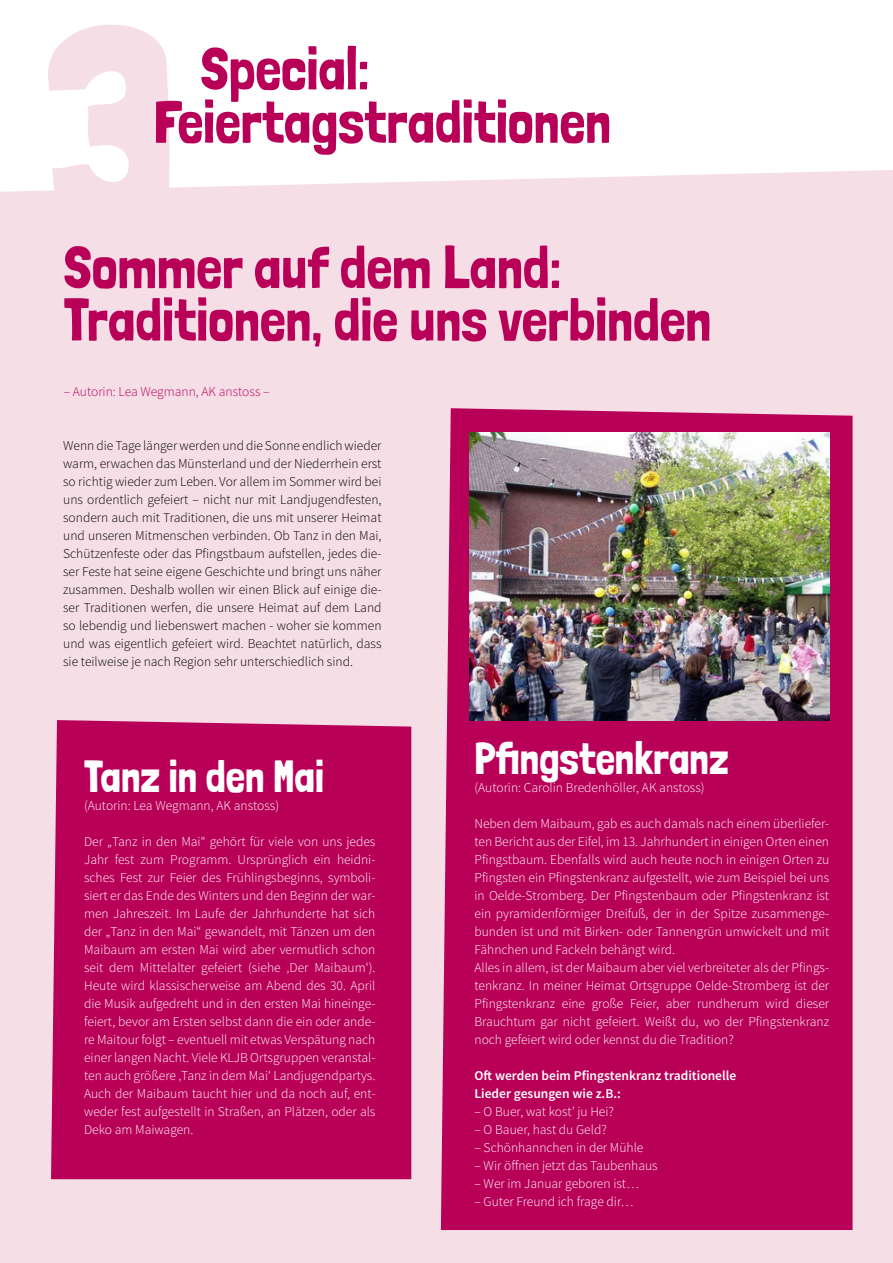
<style>
.page{position:relative;width:893px;height:1263px;background:#f5dee5}
.page>*{position:absolute;margin:0;border:0;box-sizing:border-box;transform-origin:0 0}
.t1{font:60px/52.5px "Londrina Solid";color:#b90058;scale:.96 1}
.t2{font:45px "Londrina Solid";color:#fff;scale:.96 1}
.t3{font:300 13.5px/18px "Source Sans Pro";color:#fff;text-align:justify}
.t4{font:300 13.5px/18px "Source Sans Pro";color:#000;text-align:justify}
.t5{font:600 13.5px/18px "Source Sans Pro";color:#fff}
.t6{font:300 13.5px "Source Sans Pro";color:#b90058}
</style>
<div class="page">
<svg style="left:0;top:0;width:893px;height:192px;fill:#fff"></svg>
<div style="left:441px;top:408px;width:412px;height:822px;background:#b90058"></div>
<div style="left:51px;top:720px;width:360px;height:459px;background:#b90058"></div>
<img style="left:470px;top:432px;width:359px;height:288px">
<svg style="left:46px;top:22px;width:563px;height:170px"></svg>
<h1 class="t1" style="left:64px;top:240px;width:676px">Sommer auf dem Land:<br>Traditionen, die uns verbinden</h1>
<p class="t6" style="left:64px;top:383px;width:207px">– Autorin: Lea Wegmann, AK anstoss –</p>
<p class="t4" style="left:63px;top:437px;width:320px">Wenn die Tage länger werden und die Sonne endlich wieder warm, erwachen das Münsterland und der Niederrhein erst so richtig wieder zum Leben. Vor allem im Sommer wird bei uns ordentlich gefeiert – nicht nur mit Landjugendfesten, sondern auch mit Traditionen, die uns mit unserer Heimat und unseren Mitmenschen verbinden. Ob Tanz in den Mai, Schützenfeste oder das Pfingstbaum aufstellen, jedes die&shy;ser Feste hat seine eigene Geschichte und bringt uns näher zusammen. Deshalb wollen wir einen Blick auf einige die&shy;ser Traditionen werfen, die unsere Heimat auf dem Land so lebendig und liebenswert machen - woher sie kommen und was eigentlich gefeiert wird. Beachtet natürlich, dass sie teilweise je nach Region sehr unterschiedlich sind.</p>
<h2 class="t2" style="left:84px;top:750px;width:252px">Tanz in den Mai</h2>
<p class="t3" style="left:84px;top:797px;width:197px">(Autorin: Lea Wegmann, AK anstoss)</p>
<p class="t3" style="left:84px;top:833px;width:293px">Der „Tanz in den Mai“ gehört für viele von uns jedes Jahr fest zum Programm. Ursprünglich ein heidni&shy;sches Fest zur Feier des Frühlingsbeginns, symboli&shy;siert er das Ende des Winters und den Beginn der war&shy;men Jahreszeit. Im Laufe der Jahrhunderte hat sich der „Tanz in den Mai“ gewandelt, mit Tänzen um den Maibaum am ersten Mai wird aber vermutlich schon seit dem Mittelalter gefeiert (siehe ‚Der Maibaum‘).<br>Heute wird klassischerweise am Abend des 30. April die Musik aufgedreht und in den ersten Mai hineinge&shy;feiert, bevor am Ersten selbst dann die ein oder ande&shy;re Maitour folgt – eventuell mit etwas Verspätung nach einer langen Nacht. Viele KLJB Ortsgruppen veranstal&shy;ten auch größere ‚Tanz in dem Mai‘ Landjugendpartys.<br>Auch der Maibaum taucht hier und da noch auf, ent&shy;weder fest aufgestellt in Straßen, an Plätzen, oder als Deko am Maiwagen.</p>
<h2 class="t2" style="left:474px;top:732px;width:266px">Pfingstenkranz</h2>
<p class="t3" style="left:474px;top:779px;width:232px">(Autorin: Carolin Bredenhöller, AK anstoss)</p>
<p class="t3" style="left:474px;top:815px;width:356px;text-align:left">Neben dem Maibaum, gab es auch damals nach einem überliefer&shy;ten Bericht aus der Eifel, im 13. Jahrhundert in einigen Orten einen Pfingstbaum. Ebenfalls wird auch heute noch in einigen Orten zu Pfingsten ein Pfingstenkranz aufgestellt, wie zum Beispiel bei uns in Oelde-Stromberg. Der Pfingstenbaum oder Pfingstenkranz ist ein pyramidenförmiger Dreifuß, der in der Spitze zusammenge&shy;bunden ist und mit Birken- oder Tannengrün umwickelt und mit Fähnchen und Fackeln behängt wird.<br>Alles in allem, ist der Maibaum aber viel verbreiteter als der Pfings&shy;tenkranz. In meiner Heimat Ortsgruppe Oelde-Stromberg ist der Pfingstenkranz eine große Feier, aber rundherum wird dieser Brauchtum gar nicht gefeiert. Weißt du, wo der Pfingstenkranz noch gefeiert wird oder kennst du die Tradition?</p>
<p class="t5" style="left:474px;top:1067px;width:263px">Oft werden beim Pfingstenkranz traditionelle<br>Lieder gesungen wie z.B.:</p>
<p class="t3" style="left:474px;top:1103px;width:141px">– O Buer, wat kost’ ju Hei?</p>
<p class="t3" style="left:474px;top:1121px;width:134px">– O Bauer, hast du Geld?</p>
<p class="t3" style="left:474px;top:1139px;width:170px">– Schönhannchen in der Mühle</p>
<p class="t3" style="left:474px;top:1157px;width:185px">– Wir öffnen jetzt das Taubenhaus</p>
<p class="t3" style="left:474px;top:1175px;width:166px">– Wer im Januar geboren ist…</p>
<p class="t3" style="left:474px;top:1192px;width:160px">– Guter Freund ich frage dir…</p>
</div>
